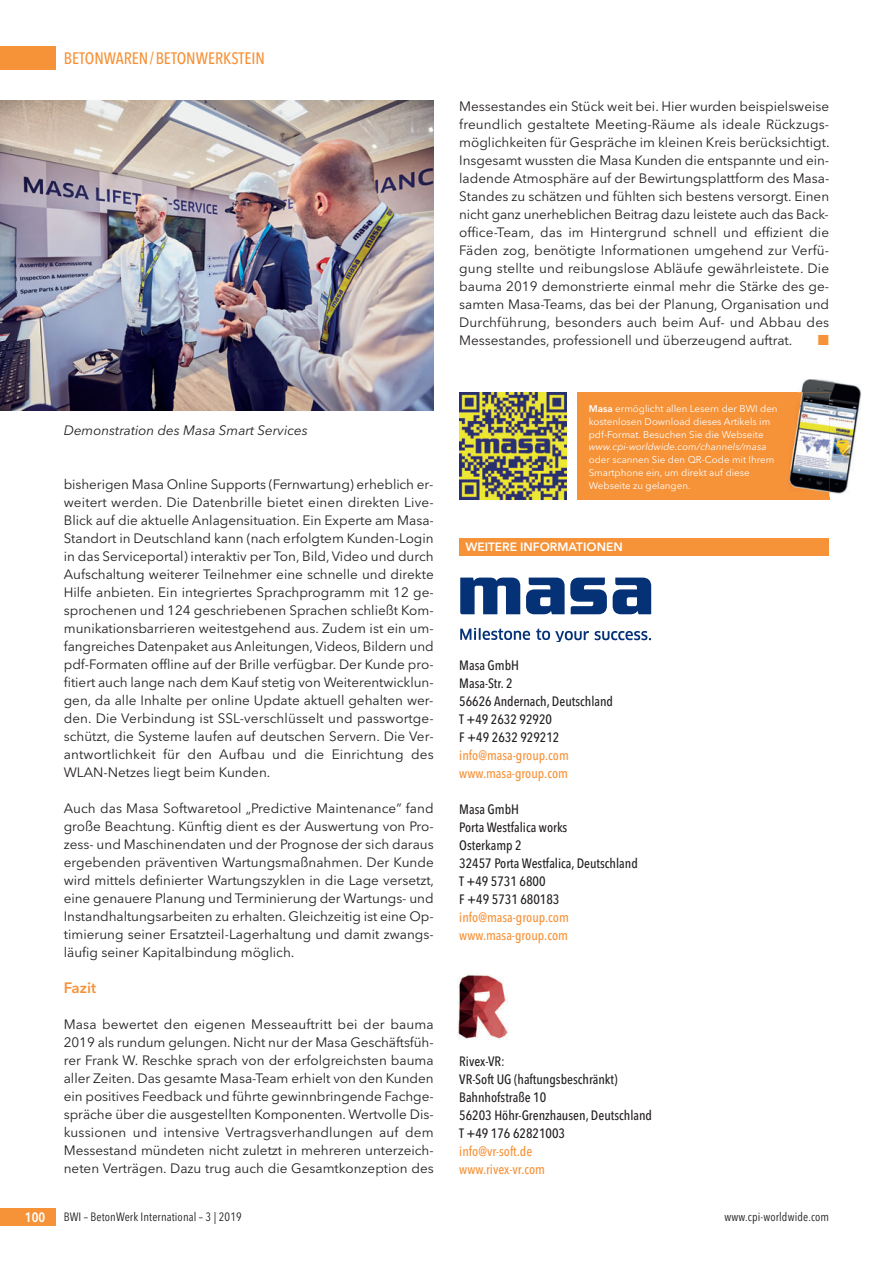
<style>
.page{position:relative;width:893px;height:1263px;background:#fff}
.page>*{position:absolute;margin:0;border:0;box-sizing:border-box;transform-origin:0 0}
.t1{font:500 16.5px "Avenir Next Condensed";color:#f69238}
.t2{font:600 15px "Avenir Next";color:#f69238}
.t3{font:13.5px/18px "Avenir Next";color:#231f20;text-align:justify}
.t4{font:500 13.5px/18px "Avenir Next Condensed";color:#231f20}
.t5{font:500 13.5px/18px "Avenir Next Condensed";color:#f69238}
.t6{font:italic 13.5px "Avenir Next";color:#231f20}
.t7{font:600 13.5px "Avenir Next Condensed";color:#fff}
.t8{font:13.5px "European Pi Three";color:#f69238}
.t9{font:12px "Avenir Next Condensed";letter-spacing:.01em;color:#231f20}
.t10{font:600 12px "Avenir Next";color:#fff}
.t11{font:9.75px/12.8px "Avenir Next";color:#fff}
.t12{font:italic 9.75px "Avenir Next";color:#fff}
.s1{font-weight:600}
</style>
<div class="page">
<hr style="left:892px;top:1121px;width:1px;height:142px;background:#262626">
<div style="left:0;top:47px;width:55px;height:23px;background:#f69238"></div>
<div style="left:0;top:1208px;width:55px;height:18px;background:#f69238"></div>
<div style="left:577px;top:392px;width:252px;height:108px;background:#f69238"></div>
<img style="left:459px;top:393px;width:108px;height:107px">
<img style="left:801px;top:379px;width:60px;height:121px">
<img style="left:789px;top:392px;width:40px;height:105px">
<img style="left:0;top:100px;width:434px;height:310px">
<div style="left:459px;top:538px;width:370px;height:17px;background:#f69238"></div>
<svg style="left:460px;top:628px;width:70px;height:12px"></svg>
<svg style="left:536px;top:629px;width:53px;height:13px"></svg>
<svg style="left:595px;top:631px;width:56px;height:9px"></svg>
<svg style="left:613px;top:578px;width:38px;height:36px"></svg>
<svg style="left:526px;top:578px;width:81px;height:36px"></svg>
<svg style="left:460px;top:578px;width:60px;height:36px"></svg>
<img style="left:457px;top:975px;width:51px;height:65px">
<p class="t1" style="left:64px;top:51px;width:203px">BETONWAREN/BETONWERKSTEIN</p>
<p class="t6" style="left:64px;top:424px;width:245px">Demonstration des Masa Smart Services</p>
<p class="t3" style="left:64px;top:476px;width:372px">bisherigen Masa Online Supports (Fernwartung) erheblich er&shy;weitert werden. Die Datenbrille bietet einen direkten Live-Blick auf die aktuelle Anlagensituation. Ein Experte am Masa-Standort in Deutschland kann (nach erfolgtem Kunden-Login in das Serviceportal) interaktiv per Ton, Bild, Video und durch Aufschaltung weiterer Teilnehmer eine schnelle und direkte Hilfe anbieten. Ein integriertes Sprachprogramm mit 12 ge&shy;sprochenen und 124 geschriebenen Sprachen schließt Kom&shy;munikationsbarrieren weitestgehend aus. Zudem ist ein um&shy;fangreiches Datenpaket aus Anleitungen, Videos, Bildern und pdf-Formaten offline auf der Brille verfügbar. Der Kunde pro&shy;fitiert auch lange nach dem Kauf stetig von Weiterentwicklun&shy;gen, da alle Inhalte per online Update aktuell gehalten wer&shy;den. Die Verbindung ist SSL-verschlüsselt und passwortge&shy;schützt, die Systeme laufen auf deutschen Servern. Die Ver&shy;antwortlichkeit für den Aufbau und die Einrichtung des WLAN-Netzes liegt beim Kunden.</p>
<p class="t3" style="left:64px;top:800px;width:372px">Auch das Masa Softwaretool „Predictive Maintenance” fand große Beachtung. Künftig dient es der Auswertung von Pro&shy;zess- und Maschinendaten und der Prognose der sich daraus ergebenden präventiven Wartungsmaßnahmen. Der Kunde wird mittels definierter Wartungszyklen in die Lage versetzt, eine genauere Planung und Terminierung der Wartungs- und Instandhaltungsarbeiten zu erhalten. Gleichzeitig ist eine Op&shy;timierung seiner Ersatzteil-Lagerhaltung und damit zwangs&shy;läufig seiner Kapitalbindung möglich.</p>
<p class="t2" style="left:64px;top:981px;width:34px">Fazit</p>
<p class="t3" style="left:64px;top:1016px;width:371px">Masa bewertet den eigenen Messeauftritt bei der bauma 2019 als rundum gelungen. Nicht nur der Masa Geschäftsfüh&shy;rer Frank W. Reschke sprach von der erfolgreichsten bauma aller Zeiten. Das gesamte Masa-Team erhielt von den Kunden ein positives Feedback und führte gewinnbringende Fachge&shy;spräche über die ausgestellten Komponenten. Wertvolle Dis&shy;kussionen und intensive Vertragsverhandlungen auf dem Messestand mündeten nicht zuletzt in mehreren unterzeich&shy;neten Verträgen. Dazu trug auch die Gesamtkonzeption des</p>
<p class="t3" style="left:459px;top:98px;width:372px">Messestandes ein Stück weit bei. Hier wurden beispielsweise freundlich gestaltete Meeting-Räume als ideale Rückzugs&shy;möglichkeiten für Gespräche im kleinen Kreis berücksichtigt.<br>Insgesamt wussten die Masa Kunden die entspannte und ein&shy;ladende Atmosphäre auf der Bewirtungsplattform des Masa-Standes zu schätzen und fühlten sich bestens versorgt. Einen nicht ganz unerheblichen Beitrag dazu leistete auch das Back&shy;office-Team, das im Hintergrund schnell und effizient die Fäden zog, benötigte Informationen umgehend zur Verfü&shy;gung stellte und reibungslose Abläufe gewährleistete. Die bauma 2019 demonstrierte einmal mehr die Stärke des ge&shy;samten Masa-Teams, das bei der Planung, Organisation und Durchführung, besonders auch beim Auf- und Abbau des Messestandes, professionell und überzeugend auftrat.</p>
<p class="t8" style="left:818px;top:332px;width:13px">-</p>
<p class="t11" style="left:589px;top:403px;width:190px"><span class="s1">Masa</span> ermöglicht allen Lesern der BWI den kostenlosen Download dieses Artikels im pdf-Format. Besuchen Sie die Webseite</p>
<p class="t12" style="left:589px;top:443px;width:179px">www.cpi-worldwide.com/channels/masa</p>
<p class="t11" style="left:589px;top:454px;width:187px">oder scannen Sie den QR-Code mit Ihrem<br>Smartphone ein, um direkt auf diese<br>Webseite zu gelangen.</p>
<p class="t10" style="left:465px;top:542px;width:159px">WEITERE INFORMATIONEN</p>
<p class="t4" style="left:459px;top:657px;width:155px">Masa GmbH<br>Masa-Str. 2<br>56626 Andernach, Deutschland<br>T +49 2632 92920<br>F +49 2632 929212</p>
<p class="t5" style="left:459px;top:747px;width:111px">info@masa-group.com www.masa-group.com</p>
<p class="t4" style="left:459px;top:801px;width:180px">Masa GmbH<br>Porta Westfalica works<br>Osterkamp 2<br>32457 Porta Westfalica, Deutschland<br>T +49 5731 6800<br>F +49 5731 680183</p>
<p class="t5" style="left:459px;top:909px;width:111px">info@masa-group.com www.masa-group.com</p>
<p class="t4" style="left:459px;top:1053px;width:194px">Rivex-VR:<br>VR-Soft UG (haftungsbeschränkt)<br>Bahnhofstraße 10<br>56203 Höhr-Grenzhausen, Deutschland<br>T +49 176 62821003</p>
<p class="t5" style="left:459px;top:1143px;width:87px">info@vr-soft.de www.rivex-vr.com</p>
<p class="t7" style="left:25px;top:1211px;width:22px">100</p>
<p class="t9" style="left:64px;top:1209px;width:179px">BWI – BetonWerk International – 3 | 2019</p>
<p class="t9" style="left:725px;top:1209px;width:106px">www.cpi-worldwide.com</p>
</div>
